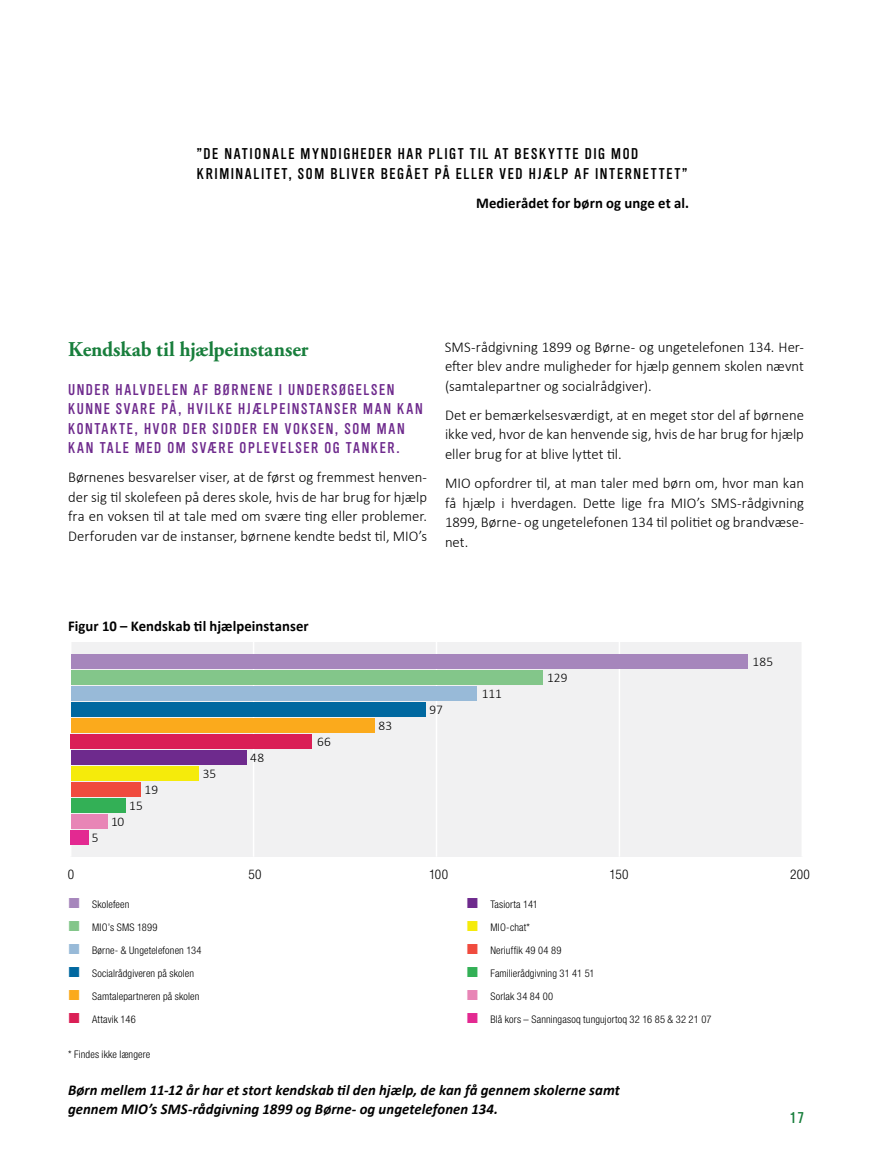
<style>
.page{position:relative;width:872px;height:1174px;background:#fff}
.page>*{position:absolute;margin:0;border:0;box-sizing:border-box;transform-origin:0 0}
.t1{font:700 21px "Adobe Garamond Pro";letter-spacing:-.005em;color:#187e3c}
.t2{font:300 15px/19.5px "Calibri";color:#000;text-align:justify}
.t3{font:15px/19.5px "Cg Alpin Gth No 3";letter-spacing:.115em;color:#6e2a8d}
.t4{font:italic 700 15px/19.5px "Calibri";letter-spacing:.005em;color:#000}
.t5{font:15px/19.5px "Cg Alpin Gth No 3";letter-spacing:.12em;color:#000}
.t6{font:700 15px "Calibri";letter-spacing:.005em;color:#000}
.t7{font:15px "Cg Alpin Gth No 3";color:#187e3c}
.t8{font:300 13.35px "Calibri";letter-spacing:.005em;color:#000}
.t9{font:300 condensed 13.35px "Helvetica Neue";letter-spacing:.02em;color:#000}
.t10{font:300 condensed 10.5px/23.1px "Helvetica Neue";letter-spacing:.015em;color:#000}
.s1{font-family:"Apex Sans Book T";font-weight:400;font-stretch:normal;font-size:13.35px;color:#a686bc}
.s2{font-family:"Apex Sans Book T";font-weight:400;font-stretch:normal;font-size:13.35px;color:#83c68a}
.s3{font-family:"Apex Sans Book T";font-weight:400;font-stretch:normal;font-size:13.35px;color:#98bad8}
.s4{font-family:"Apex Sans Book T";font-weight:400;font-stretch:normal;font-size:13.35px;color:#0068a0}
.s5{font-family:"Apex Sans Book T";font-weight:400;font-stretch:normal;font-size:13.35px;color:#fbaa1c}
.s6{font-family:"Apex Sans Book T";font-weight:400;font-stretch:normal;font-size:13.35px;color:#da1f56}
.s7{font-family:"Apex Sans Book T";font-weight:400;font-stretch:normal;font-size:13.35px;color:#6e2a8d}
.s8{font-family:"Apex Sans Book T";font-weight:400;font-stretch:normal;font-size:13.35px;color:#f5eb0b}
.s9{font-family:"Apex Sans Book T";font-weight:400;font-stretch:normal;font-size:13.35px;color:#f04b3e}
.s10{font-family:"Apex Sans Book T";font-weight:400;font-stretch:normal;font-size:13.35px;color:#33b056}
.s11{font-family:"Apex Sans Book T";font-weight:400;font-stretch:normal;font-size:13.35px;color:#e885b6}
.s12{font-family:"Apex Sans Book T";font-weight:400;font-stretch:normal;font-size:13.35px;color:#e32991}
</style>
<div class="page">
<div style="left:70px;top:642px;width:732px;height:214px;background:#f1f1f2"></div>
<hr style="left:70px;top:642px;width:1px;height:214px;background:#fff">
<hr style="left:253px;top:642px;width:1px;height:214px;background:#fff">
<hr style="left:436px;top:642px;width:1px;height:214px;background:#fff">
<hr style="left:618px;top:642px;width:2px;height:214px;background:#fff">
<hr style="left:801px;top:642px;width:2px;height:214px;background:#fff">
<div style="left:71px;top:830px;width:18px;height:14px;background:#e32991"></div>
<div style="left:71px;top:814px;width:36px;height:14px;background:#e885b6"></div>
<div style="left:71px;top:798px;width:55px;height:14px;background:#33b056"></div>
<div style="left:71px;top:782px;width:69px;height:14px;background:#f04b3e"></div>
<div style="left:71px;top:766px;width:128px;height:14px;background:#f5eb0b"></div>
<div style="left:71px;top:750px;width:175px;height:14px;background:#6e2a8d"></div>
<div style="left:71px;top:734px;width:241px;height:14px;background:#da1f56"></div>
<div style="left:71px;top:718px;width:303px;height:14px;background:#fbaa1c"></div>
<div style="left:71px;top:702px;width:354px;height:14px;background:#0068a0"></div>
<div style="left:71px;top:686px;width:406px;height:14px;background:#98bad8"></div>
<div style="left:71px;top:670px;width:471px;height:14px;background:#83c68a"></div>
<div style="left:71px;top:654px;width:676px;height:14px;background:#a686bc"></div>
<p class="t5" style="left:197px;top:144px;width:492px">”DE NATIONALE MYNDIGHEDER HAR PLIGT TIL AT BESKYTTE DIG MOD<br>KRIMINALITET, SOM BLIVER BEGÅET PÅ ELLER VED HJÆLP AF INTERNETTET”</p>
<p class="t6" style="left:476px;top:194px;width:214px">Medierådet for børn og unge et al.</p>
<h1 class="t1" style="left:68px;top:337px;width:242px">Kendskab til hjælpeinstanser</h1>
<p class="t3" style="left:68px;top:379px;width:356px">UNDER HALVDELEN AF BØRNENE I UNDERSØGELSEN KUNNE SVARE PÅ, HVILKE HJÆLPEINSTANSER MAN KAN KONTAKTE, HVOR DER SIDDER EN VOKSEN, SOM MAN KAN TALE MED OM SVÆRE OPLEVELSER OG TANKER.</p>
<p class="t2" style="left:68px;top:467px;width:360px">Børnenes besvarelser viser, at de først og fremmest henven&shy;der sig til skolefeen på deres skole, hvis de har brug for hjælp fra en voksen til at tale med om svære ting eller problemer.<br>Derforuden var de instanser, børnene kendte bedst til, MIO’s</p>
<p class="t2" style="left:445px;top:336px;width:360px">SMS-rådgivning 1899 og Børne- og ungetelefonen 134. Her&shy;efter blev andre muligheder for hjælp gennem skolen nævnt (samtalepartner og socialrådgiver).</p>
<p class="t2" style="left:445px;top:404px;width:360px">Det er bemærkelsesværdigt, at en meget stor del af børnene ikke ved, hvor de kan henvende sig, hvis de har brug for hjælp eller brug for at blive lyttet til.</p>
<p class="t2" style="left:445px;top:472px;width:360px">MIO opfordrer til, at man taler med børn om, hvor man kan få hjælp i hverdagen. Dette lige fra MIO’s SMS-rådgivning 1899, Børne- og ungetelefonen 134 til politiet og brandvæse&shy;net.</p>
<p class="t6" style="left:68px;top:616px;width:242px">Figur 10 – Kendskab til hjælpeinstanser</p>
<p class="t8" style="left:482px;top:685px;width:22px">111</p>
<p class="t8" style="left:547px;top:669px;width:22px">129</p>
<p class="t8" style="left:752px;top:653px;width:22px">185</p>
<p class="t8" style="left:92px;top:829px;width:8px">5</p>
<p class="t8" style="left:145px;top:781px;width:15px">19</p>
<p class="t8" style="left:129px;top:797px;width:15px">15</p>
<p class="t8" style="left:111px;top:813px;width:15px">10</p>
<p class="t8" style="left:203px;top:765px;width:15px">35</p>
<p class="t8" style="left:250px;top:749px;width:15px">48</p>
<p class="t8" style="left:317px;top:733px;width:15px">66</p>
<p class="t8" style="left:378px;top:717px;width:15px">83</p>
<p class="t8" style="left:429px;top:701px;width:15px">97</p>
<p class="t9" style="left:68px;top:866px;width:8px">0</p>
<p class="t9" style="left:248px;top:866px;width:15px">50</p>
<p class="t9" style="left:429px;top:866px;width:21px">100</p>
<p class="t9" style="left:609px;top:866px;width:20px">150</p>
<p class="t9" style="left:790px;top:866px;width:21px">200</p>
<p class="t10" style="left:68px;top:892px;width:135px"><span class="s1">≠</span> Skolefeen<br><span class="s2">≠</span> MIO’s SMS 1899<br><span class="s3">≠</span> Børne- &amp; Ungetelefonen 134 <span class="s4">≠</span> Socialrådgiveren på skolen <span class="s5">≠</span> Samtalepartneren på skolen <span class="s6">≠</span> Attavik 146</p>
<p class="t10" style="left:466px;top:892px;width:247px"><span class="s7">≠</span> Tasiorta 141<br><span class="s8">≠</span> MIO-chat*<br><span class="s9">≠</span> Neriuffik 49 04 89<br><span class="s10">≠</span> Familierådgivning 31 41 51<br><span class="s11">≠</span> Sorlak 34 84 00<br><span class="s12">≠</span> Blå kors – Sanningasoq tungujortoq 32 16 85 &amp; 32 21 07</p>
<p class="t10" style="left:68px;top:1043px;width:84px">* Findes ikke længere</p>
<p class="t4" style="left:68px;top:1079px;width:553px">Børn mellem 11-12 år har et stort kendskab til den hjælp, de kan få gennem skolerne samt gennem MIO’s SMS-rådgivning 1899 og Børne- og ungetelefonen 134.</p>
<p class="t7" style="left:790px;top:1108px;width:15px">17</p>
</div>
